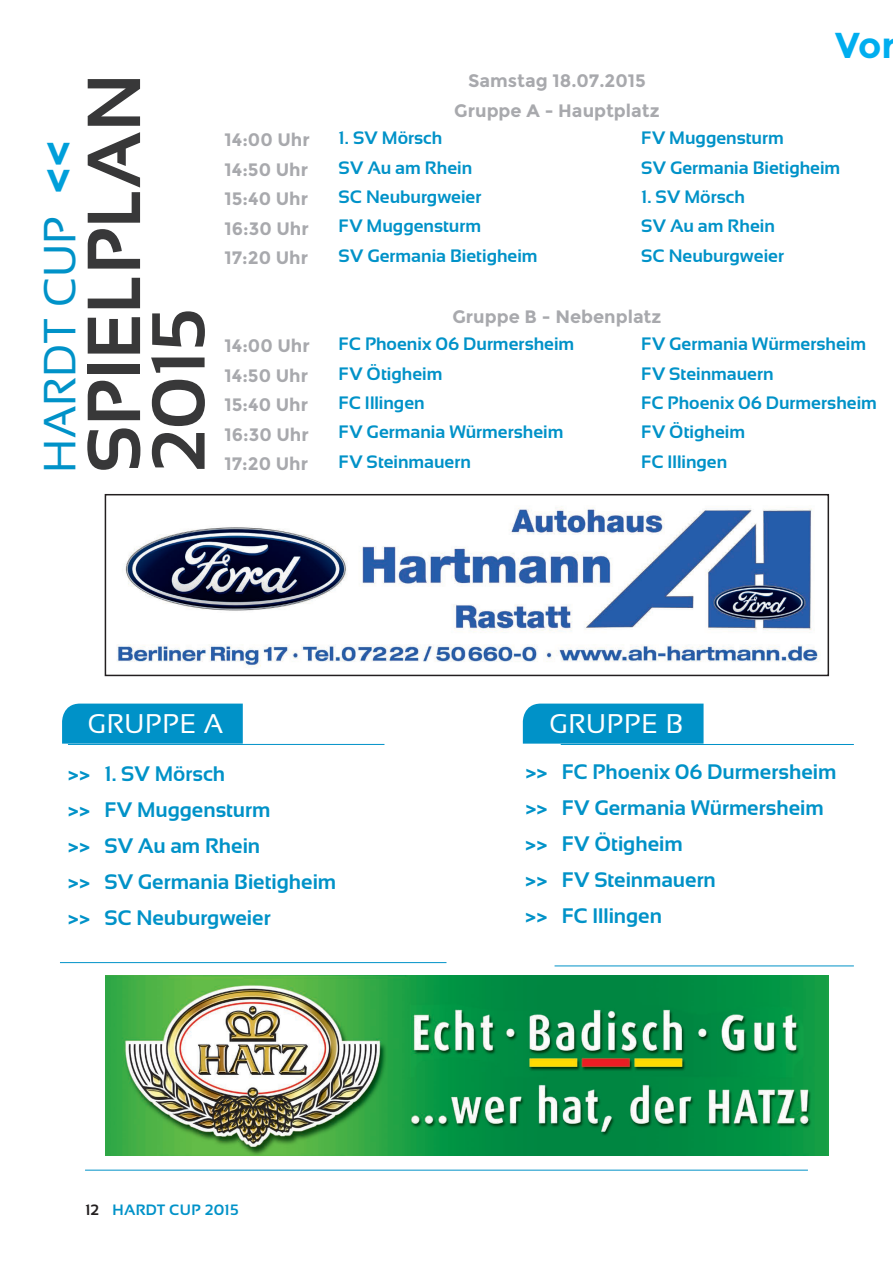
<style>
.page{position:relative;width:893px;height:1263px;background:#fff}
.page>*{position:absolute;margin:0;border:0;box-sizing:border-box;transform-origin:0 0}
.t1{font:700 75px/64.5px "Sansation";color:#383839}
.t2{font:45px "Sansation";color:#0092c8}
.t3{font:700 36px "Montserrat";color:#00aeef}
.t4{font:27px "Sansation";letter-spacing:.025em;color:#fff}
.t5{font:700 21px/36px "Sansation";letter-spacing:-.005em;color:#0092c8}
.t6{font:700 18px "Sansation";color:#0092c8}
.t7{font:700 18px/29.4px "Montserrat";color:#a8a9ad;text-align:center}
.t8{font:700 15px "Sansation";letter-spacing:.025em;color:#0092c8}
.s1{font-weight:700;font-size:49.5px;color:#009fda}
.s2{color:#231f20}
</style>
<div class="page">
<hr style="left:85px;top:1170px;width:723px;height:1px;background:#0092c8">
<hr style="left:60px;top:962px;width:386px;height:1px;background:#0092c8">
<hr style="left:68px;top:744px;width:316px;height:1px;background:#0092c8">
<div style="left:523px;top:704px;width:181px;height:40px;background:#0092c8"></div>
<hr style="left:555px;top:966px;width:299px;height:1px;background:#0092c8">
<hr style="left:561px;top:744px;width:293px;height:1px;background:#0092c8">
<img style="left:105px;top:975px;width:723px;height:181px">
<div style="left:62px;top:704px;width:181px;height:40px;background:#0092c8"></div>
<img style="left:117px;top:506px;width:702px;height:161px">
<div style="left:105px;top:494px;width:724px;height:182px;border:2px solid #231f20"></div>
<h2 class="t2" style="left:35px;top:473px;width:333px;rotate:-90deg">HARDT C UP <span class="s1">&lt;&lt;</span></h2>
<h1 class="t1" style="left:82px;top:473px;width:400px;rotate:-90deg">SPIELplan<br>2015</h1>
<p class="t7" style="left:454px;top:66px;width:207px">Samstag 18.07.2015<br>Gruppe A - Hauptplatz</p>
<h3 class="t3" style="left:835px;top:24px;width:63px">Vor</h3>
<p class="t7" style="left:225px;top:125px;width:87px">14:00 Uhr</p>
<p class="t6" style="left:339px;top:128px;width:105px">1. SV Mörsch</p>
<p class="t6" style="left:641px;top:128px;width:144px">FV Muggensturm</p>
<p class="t7" style="left:225px;top:155px;width:85px">14:50 Uhr</p>
<p class="t6" style="left:339px;top:157px;width:135px">SV Au am Rhein</p>
<p class="t6" style="left:641px;top:157px;width:201px">SV Germania Bietigheim</p>
<p class="t7" style="left:225px;top:184px;width:85px">15:40 Uhr</p>
<p class="t6" style="left:339px;top:187px;width:144px">SC Neuburgweier</p>
<p class="t6" style="left:641px;top:187px;width:105px">1. SV Mörsch</p>
<p class="t7" style="left:225px;top:214px;width:86px">16:30 Uhr</p>
<p class="t6" style="left:339px;top:216px;width:144px">FV Muggensturm</p>
<p class="t6" style="left:641px;top:216px;width:135px">SV Au am Rhein</p>
<p class="t7" style="left:225px;top:243px;width:85px">17:20 Uhr</p>
<p class="t6" style="left:339px;top:246px;width:201px">SV Germania Bietigheim</p>
<p class="t6" style="left:641px;top:246px;width:144px">SC Neuburgweier</p>
<p class="t7" style="left:452px;top:302px;width:211px">Gruppe B - Nebenplatz</p>
<p class="t7" style="left:225px;top:331px;width:87px">14:00 Uhr</p>
<p class="t6" style="left:339px;top:334px;width:237px">FC Phoenix 06 Durmersheim</p>
<p class="t6" style="left:641px;top:334px;width:226px">FV Germania Würmersheim</p>
<p class="t7" style="left:225px;top:361px;width:85px">14:50 Uhr</p>
<p class="t6" style="left:339px;top:363px;width:105px">FV Ötigheim</p>
<p class="t6" style="left:641px;top:363px;width:134px">FV Steinmauern</p>
<p class="t7" style="left:225px;top:390px;width:85px">15:40 Uhr</p>
<p class="t6" style="left:339px;top:393px;width:88px">FC Illingen</p>
<p class="t6" style="left:641px;top:393px;width:237px">FC Phoenix 06 Durmersheim</p>
<p class="t7" style="left:225px;top:420px;width:86px">16:30 Uhr</p>
<p class="t6" style="left:339px;top:422px;width:226px">FV Germania Würmersheim</p>
<p class="t6" style="left:641px;top:422px;width:105px">FV Ötigheim</p>
<p class="t7" style="left:225px;top:449px;width:85px">17:20 Uhr</p>
<p class="t6" style="left:339px;top:451px;width:134px">FV Steinmauern</p>
<p class="t6" style="left:641px;top:451px;width:88px">FC Illingen</p>
<h3 class="t4" style="left:88px;top:709px;width:137px">GRUPPE A</h3>
<p class="t5" style="left:68px;top:756px;width:270px">&gt;&gt; 1. SV Mörsch<br>&gt;&gt; FV Muggensturm<br>&gt;&gt; SV Au am Rhein<br>&gt;&gt; SV Germania Bietigheim &gt;&gt; SC Neuburgweier</p>
<p class="t8" style="left:86px;top:1201px;width:154px"><span class="s2">12</span> Hardt Cup 2015</p>
<h3 class="t4" style="left:549px;top:709px;width:131px">GRUPPE B</h3>
<p class="t5" style="left:525px;top:753px;width:313px">&gt;&gt; FC Phoenix 06 Durmersheim &gt;&gt; FV Germania Würmersheim &gt;&gt; FV Ötigheim<br>&gt;&gt; FV Steinmauern<br>&gt;&gt; FC Illingen</p>
</div>
